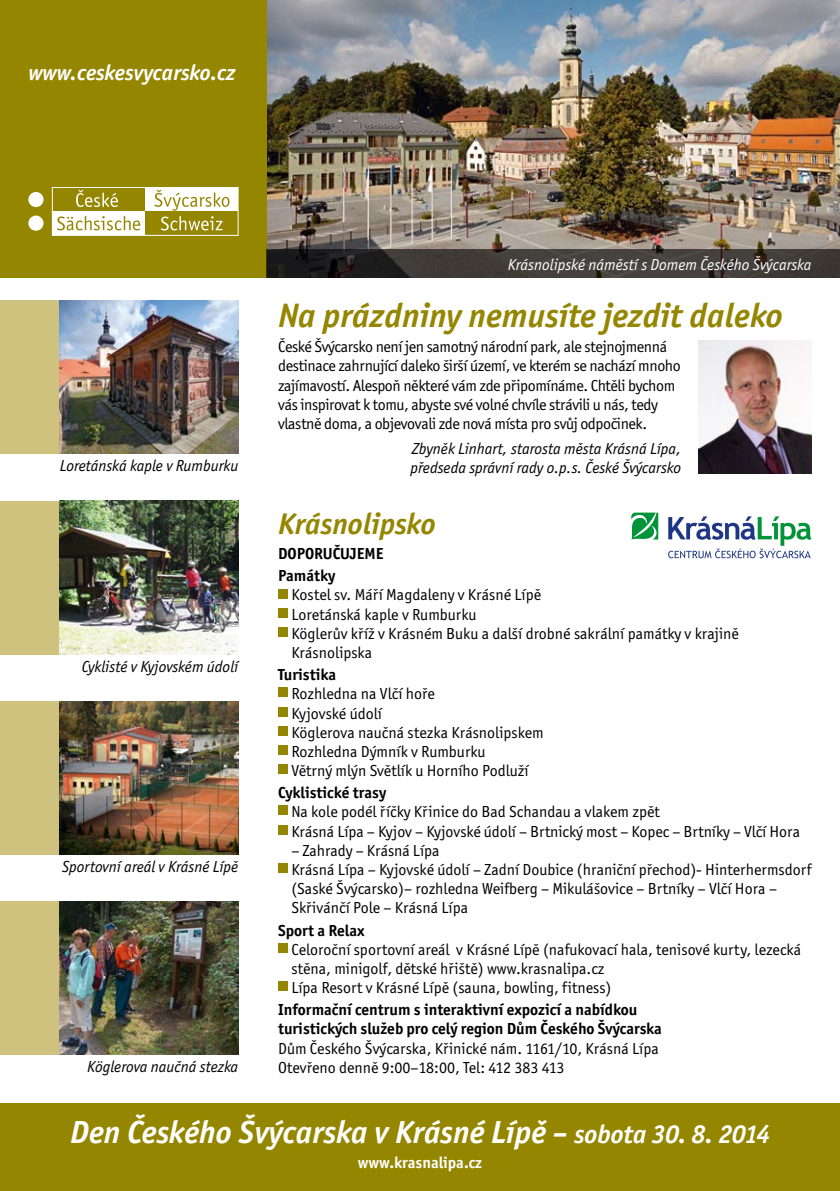
<style>
.page{position:relative;width:840px;height:1191px;background:#fff}
.page>*{position:absolute;margin:0;border:0;box-sizing:border-box;transform-origin:0 0}
.t1{font:italic 700 34px "Officina San Itc TCE";color:#958600}
.t2{font:italic 700 32px "Officina San Itc TCE";color:#fff}
.t3{font:italic 700 30px "Officina San Itc TCE";color:#958600}
.t4{font:italic 700 22px "Officina San Itc TCE";color:#fff}
.t5{font:16px/19.2px "Officina San Itc TCE";color:#000}
.t6{font:16px/19.2px "Officina San Itc TCE";letter-spacing:-.025em;color:#000}
.t7{font:italic 16px/19.2px "Officina San Itc TCE";color:#000}
.t8{font:700 16px/22px "Officina San Itc TCE";color:#000}
.t9{font:italic 16px "Officina San Itc TCE";color:#fff}
.t10{font:700 16px "Officina San Itc TCE";color:#fff}
.s1{font-size:26px}
</style>
<div class="page">
<img style="left:266px;top:0;width:573px;height:249px">
<div style="left:0;top:0;width:266px;height:278px;background:#958600"></div>
<div style="left:0;top:300px;width:238px;height:154px;background:#cec27e"></div>
<img style="left:60px;top:300px;width:178px;height:154px">
<div style="left:0;top:501px;width:238px;height:153px;background:#cec27e"></div>
<img style="left:60px;top:501px;width:178px;height:153px">
<div style="left:0;top:701px;width:238px;height:153px;background:#cec27e"></div>
<img style="left:60px;top:701px;width:178px;height:153px">
<div style="left:278px;top:588px;width:10px;height:10px;background:#958600"></div>
<div style="left:278px;top:608px;width:10px;height:9px;background:#958600"></div>
<div style="left:278px;top:627px;width:10px;height:10px;background:#958600"></div>
<div style="left:278px;top:687px;width:10px;height:10px;background:#958600"></div>
<div style="left:278px;top:706px;width:10px;height:10px;background:#958600"></div>
<div style="left:278px;top:726px;width:10px;height:9px;background:#958600"></div>
<div style="left:278px;top:745px;width:10px;height:10px;background:#958600"></div>
<div style="left:278px;top:764px;width:10px;height:10px;background:#958600"></div>
<div style="left:278px;top:805px;width:10px;height:10px;background:#958600"></div>
<div style="left:278px;top:824px;width:10px;height:10px;background:#958600"></div>
<div style="left:278px;top:863px;width:10px;height:10px;background:#958600"></div>
<div style="left:278px;top:942px;width:10px;height:10px;background:#958600"></div>
<div style="left:278px;top:981px;width:10px;height:10px;background:#958600"></div>
<svg style="left:631px;top:513px;width:27px;height:26px"></svg>
<svg style="left:668px;top:516px;width:143px;height:42px"></svg>
<div style="left:145px;top:187px;width:93px;height:24px;background:#fff"></div>
<div style="left:52px;top:211px;width:93px;height:24px;background:#fff"></div>
<svg style="left:57px;top:216px;width:83px;height:14px"></svg>
<svg style="left:76px;top:190px;width:42px;height:17px"></svg>
<svg style="left:154px;top:190px;width:75px;height:40px"></svg>
<div style="left:28px;top:192px;width:15px;height:15px;background:#fff;border-radius:50%"></div>
<div style="left:28px;top:216px;width:15px;height:15px;background:#fff;border-radius:50%"></div>
<div style="left:52px;top:187px;width:186px;height:49px;border:1px solid #fff"></div>
<div style="left:0;top:901px;width:238px;height:153px;background:#cec27e"></div>
<img style="left:60px;top:901px;width:178px;height:153px">
<svg style="left:266px;top:249px;width:573px;height:29px;background:#393532"></svg>
<div style="left:0;top:1103px;width:839px;height:88px;background:#958600"></div>
<img style="left:698px;top:340px;width:113px;height:133px">
<h3 class="t4" style="left:28px;top:59px;width:209px">www.ceskesvycarsko.cz</h3>
<p class="t7" style="left:60px;top:456px;width:180px">Loretánská kaple v Rumburku</p>
<p class="t7" style="left:82px;top:657px;width:158px">Cyklisté v Kyjovském údolí</p>
<p class="t7" style="left:62px;top:857px;width:178px">Sportovní areál v Krásné Lípě</p>
<p class="t7" style="left:87px;top:1057px;width:153px">Köglerova naučná stezka</p>
<p class="t9" style="left:507px;top:255px;width:305px">Krásnolipské náměstí s Domem Českého Švýcarska</p>
<h1 class="t1" style="left:278px;top:295px;width:506px">Na prázdniny nemusíte jezdit daleko</h1>
<p class="t6" style="left:278px;top:337px;width:404px">České Švýcarsko není jen samotný národní park, ale stejnojmenná destinace zahrnující daleko širší území, ve kterém se nachází mnoho zajímavostí. Alespoň některé vám zde připomínáme. Chtěli bychom vás inspirovat k tomu, abyste své volné chvíle strávili u nás, tedy vlastně doma, a objevovali zde nová místa pro svůj odpočinek.</p>
<p class="t7" style="left:410px;top:439px;width:272px">Zbyněk Linhart, starosta města Krásná Lípa, předseda správní rady o.p.s. České Švýcarsko</p>
<h3 class="t3" style="left:278px;top:506px;width:159px">Krásnolipsko</h3>
<p class="t8" style="left:278px;top:542px;width:107px">DOPORUČUJEME<br>Památky</p>
<p class="t5" style="left:291px;top:585px;width:449px">Kostel sv. Máří Magdaleny v Krásné Lípě<br>Loretánská kaple v Rumburku<br>Köglerův kříž v Krásném Buku a další drobné sakrální památky v krajině Krásnolipska</p>
<p class="t8" style="left:278px;top:663px;width:60px">Turistika</p>
<p class="t5" style="left:291px;top:684px;width:254px">Rozhledna na Vlčí hoře<br>Kyjovské údolí<br>Köglerova naučná stezka Krásnolipskem<br>Rozhledna Dýmník v Rumburku<br>Větrný mlýn Světlík u Horního Podluží</p>
<p class="t8" style="left:278px;top:781px;width:109px">Cyklistické trasy</p>
<p class="t5" style="left:291px;top:802px;width:510px">Na kole podél říčky Křinice do Bad Schandau a vlakem zpět<br>Krásná Lípa – Kyjov – Kyjovské údolí – Brtnický most – Kopec – Brtníky – Vlčí Hora</p>
<p class="t5" style="left:291px;top:841px;width:521px">– Zahrady – Krásná Lípa<br>Krásná Lípa – Kyjovské údolí – Zadní Doubice (hraniční přechod)- Hinterhermsdorf (Saské Švýcarsko)– rozhledna Weifberg – Mikulášovice – Brtníky – Vlčí Hora – Skřivánčí Pole – Krásná Lípa</p>
<p class="t8" style="left:278px;top:919px;width:88px">Sport a Relax</p>
<p class="t5" style="left:291px;top:939px;width:511px">Celoroční sportovní areál v Krásné Lípě (nafukovací hala, tenisové kurty, lezecká stěna, minigolf, dětské hřiště) www.krasnalipa.cz<br>Lípa Resort v Krásné Lípě (sauna, bowling, fitness)</p>
<p class="t8" style="left:278px;top:1000px;width:385px;line-height:19.2px">Informační centrum s interaktivní expozicí a nabídkou turistických služeb pro celý region Dům Českého Švýcarska</p>
<p class="t5" style="left:278px;top:1038px;width:382px">Dům Českého Švýcarska, Křinické nám. 1161/10, Krásná Lípa<br>Otevřeno denně 9:00–18:00, Tel: 412 383 413</p>
<h2 class="t2" style="left:70px;top:1113px;width:701px">Den Českého Švýcarska v Krásné Lípě – <span class="s1">sobota 30. 8. 2014</span></h2>
<p class="t10" style="left:358px;top:1152px;width:126px">www.krasnalipa.cz</p>
</div>
